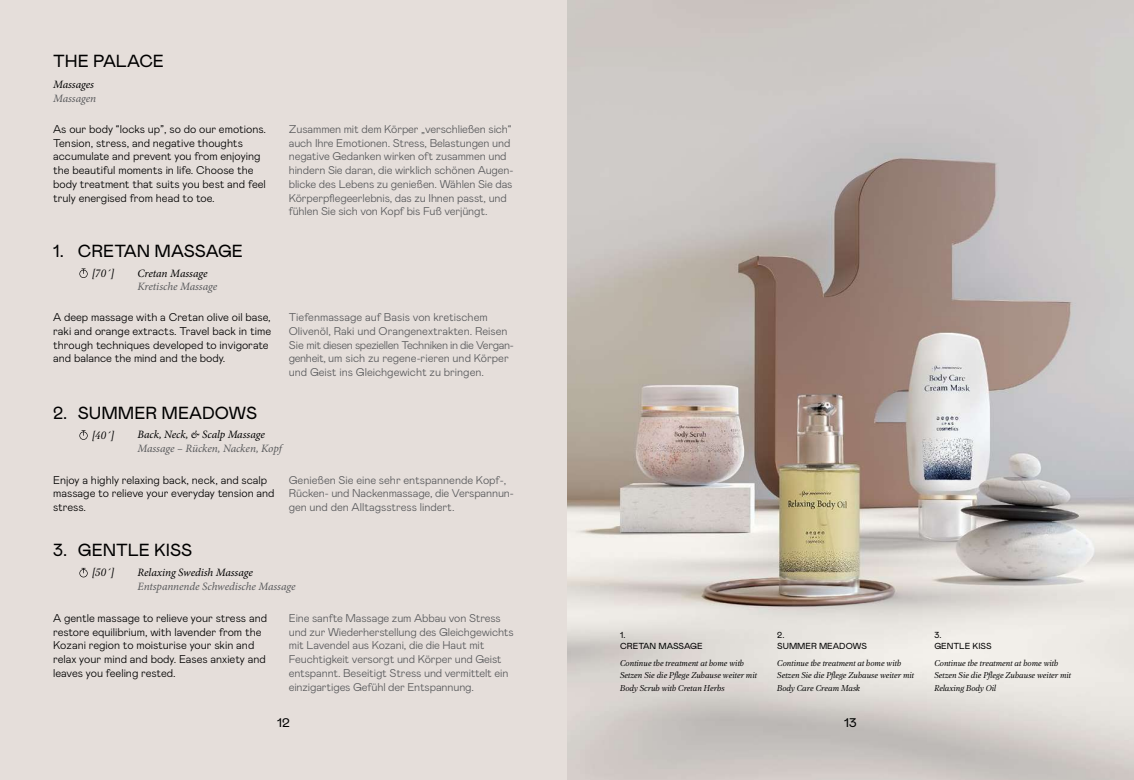
<style>
.page{position:relative;width:1134px;height:780px;background:#fff}
.page>*{position:absolute;margin:0;border:0;box-sizing:border-box;transform-origin:0 0}
.t1{font:17.5px "Mabry Pro";color:#000}
.t2{font:12.5px "Mabry Pro";color:#000;scale:1.07 1}
.t3{font:300 11.25px/13.8px "Mabry Pro";letter-spacing:-.01em;color:#58595b}
.t4{font:300 11.25px/13.8px "Mabry Pro";color:#000}
.t5{font:italic 11.25px "Minion Pro";letter-spacing:-.005em;color:#58595b}
.t6{font:italic 11.25px "Minion Pro";letter-spacing:-.01em;color:#000}
.t7{font:italic 11.25px "PF Regal Text Pro";color:#000}
.t8{font:italic 8.75px/11.2px "PF Regal Text Pro";color:#000}
.t9{font:8.75px/11.2px "Mabry Pro";color:#000}
</style>
<div class="page">
<img style="left:567px;top:0;width:567px;height:780px">
<div style="left:0;top:0;width:567px;height:780px;background:#e5deda"></div>
<svg style="left:79px;top:268px;width:9px;height:10px"></svg>
<svg style="left:79px;top:430px;width:9px;height:10px"></svg>
<svg style="left:79px;top:568px;width:9px;height:9px"></svg>
<h1 class="t1" style="left:53px;top:49px;width:112px">THE PALACE</h1>
<p class="t6" style="left:53px;top:76px;width:42px">Massages</p>
<p class="t5" style="left:53px;top:90px;width:45px">Massagen</p>
<p class="t4" style="left:53px;top:121px;width:214px">As our body “locks up”, so do our emotions.<br>Tension, stress, and negative thoughts accumulate and prevent you from enjoying the beautiful moments in life. Choose the body treatment that suits you best and feel truly energised from head to toe.</p>
<p class="t3" style="left:289px;top:121px;width:226px">Zusammen mit dem Körper „verschließen sich“ auch Ihre Emotionen. Stress, Belastungen und negative Gedanken wirken oft zusammen und hindern Sie daran, die wirklich schönen Augen&shy;blicke des Lebens zu genießen. Wählen Sie das Körperpflegeerlebnis, das zu Ihnen passt, und fühlen Sie sich von Kopf bis Fuß verjüngt.</p>
<h1 class="t1" style="left:53px;top:238px;width:191px">1. CRETAN ΜASSAGE</h1>
<p class="t7" style="left:92px;top:267px;width:23px">[70΄]</p>
<p class="t6" style="left:138px;top:265px;width:71px">Cretan Μassage</p>
<p class="t5" style="left:138px;top:279px;width:81px">Kretische Massage</p>
<p class="t4" style="left:53px;top:309px;width:219px">A deep massage with a Cretan olive oil base, raki and orange extracts. Travel back in time through techniques developed to invigorate and balance the mind and the body.</p>
<p class="t3" style="left:289px;top:309px;width:226px">Tiefenmassage auf Basis von kretischem Olivenöl, Raki und Orangenextrakten. Reisen Sie mit diesen speziellen Techniken in die Vergan&shy;genheit, um sich zu regene-rieren und Körper und Geist ins Gleichgewicht zu bringen.</p>
<h1 class="t1" style="left:53px;top:400px;width:205px">2. SUMMER MEADOWS</h1>
<p class="t7" style="left:92px;top:429px;width:23px">[40΄]</p>
<p class="t6" style="left:138px;top:427px;width:129px">Back, Neck, &amp; Scalp Massage</p>
<p class="t5" style="left:138px;top:441px;width:146px">Massage – Rücken, Nacken, Kopf</p>
<p class="t4" style="left:53px;top:472px;width:223px">Enjoy a highly relaxing back, neck, and scalp massage to relieve your everyday tension and stress.</p>
<p class="t3" style="left:289px;top:472px;width:226px">Genießen Sie eine sehr entspannende Kopf-,<br>Rücken- und Nackenmassage, die Verspannun&shy;gen und den Alltagsstress lindert.</p>
<h1 class="t1" style="left:53px;top:538px;width:141px">3. GENTLE KISS</h1>
<p class="t7" style="left:92px;top:567px;width:23px">[50΄]</p>
<p class="t6" style="left:138px;top:564px;width:117px">Relaxing Swedish Massage</p>
<p class="t5" style="left:138px;top:578px;width:159px">Entspannende Schwedische Massage</p>
<p class="t4" style="left:53px;top:610px;width:215px">A gentle massage to relieve your stress and restore equilibrium, with lavender from the Kozani region to moisturise your skin and relax your mind and body. Eases anxiety and leaves you feeling rested.</p>
<p class="t3" style="left:289px;top:610px;width:226px">Eine sanfte Massage zum Abbau von Stress und zur Wiederherstellung des Gleichgewichts mit Lavendel aus Kozani, die die Haut mit Feuchtigkeit versorgt und Körper und Geist entspannt. Beseitigt Stress und vermittelt ein einzigartiges Gefühl der Entspannung.</p>
<p class="t9" style="left:620px;top:628px;width:84px">1.<br>CRETAN ΜASSAGE</p>
<p class="t8" style="left:620px;top:658px;width:138px">Continue the treatment at home with<br>Setzen Sie die Pflege Zuhause weiter mit</p>
<p class="t8" style="left:620px;top:683px;width:106px">Body Scrub with Cretan Herbs</p>
<p class="t9" style="left:777px;top:628px;width:91px">2.<br>SUMMER MEADOWS</p>
<p class="t8" style="left:777px;top:658px;width:138px">Continue the treatment at home with<br>Setzen Sie die Pflege Zuhause weiter mit</p>
<p class="t8" style="left:777px;top:683px;width:84px">Body Care Cream Mask</p>
<p class="t2" style="left:277px;top:713px;width:13px">12</p>
<p class="t2" style="left:844px;top:713px;width:13px">13</p>
<p class="t9" style="left:934px;top:628px;width:59px">3.<br>GENTLE KISS</p>
<p class="t8" style="left:934px;top:658px;width:138px">Continue the treatment at home with<br>Setzen Sie die Pflege Zuhause weiter mit</p>
<p class="t8" style="left:934px;top:683px;width:63px">Relaxing Body Oil</p>
</div>
